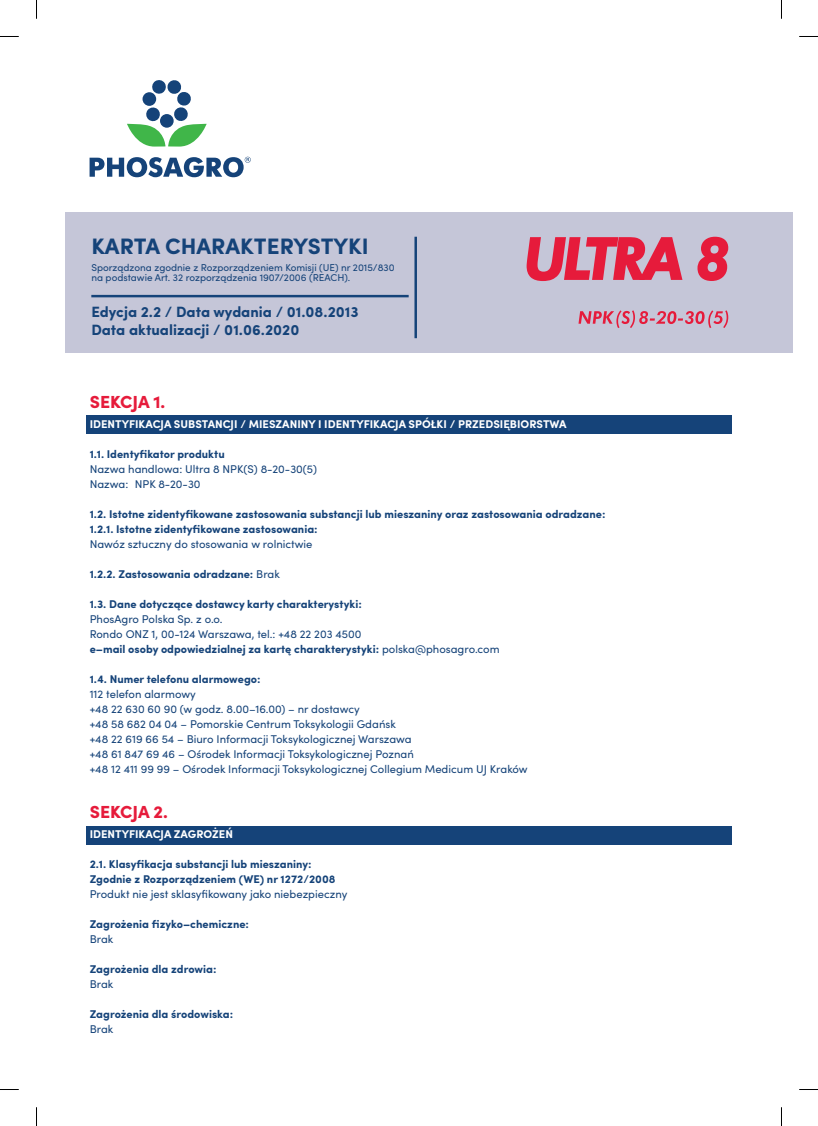
<style>
.page{position:relative;width:818px;height:1126px;background:#fff}
.page>*{position:absolute;margin:0;border:0;box-sizing:border-box;transform-origin:0 0}
.t1{font:700 22.38px "Sofia Pro";color:#154379}
.t2{font:900 17.5px "Sofia Pro";color:#e61b3b}
.t3{font:700 14.88px/17.9px "Sofia Pro";color:#154379}
.t4{font:11.25px/15px "Sofia Pro";color:#154379}
.t5{font:700 11.25px/15px "Sofia Pro";color:#154379}
.t6{font:700 11.25px "Sofia Pro";color:#fff}
.t7{font:10px/10px "Sofia Pro";color:#154379}
.s1{font-weight:400}
.s2{font-weight:700}
</style>
<div class="page">
<div style="left:65px;top:212px;width:726px;height:140px;background:#c5c6d8"></div>
<hr style="left:91px;top:295px;width:317px;height:2px;background:#154379">
<div style="left:86px;top:415px;width:645px;height:19px;background:#154379"></div>
<div style="left:86px;top:825px;width:645px;height:19px;background:#154379"></div>
<svg style="left:89px;top:157px;width:161px;height:20px"></svg>
<svg style="left:127px;top:80px;width:79px;height:66px"></svg>
<svg style="left:526px;top:237px;width:156px;height:44px"></svg>
<svg style="left:697px;top:237px;width:30px;height:44px"></svg>
<svg style="left:578px;top:310px;width:149px;height:18px"></svg>
<hr style="left:414px;top:237px;width:2px;height:101px;background:#154379">
<svg style="left:0;top:36px;width:19px;height:1px"></svg>
<svg style="left:799px;top:36px;width:18px;height:1px"></svg>
<svg style="left:0;top:1089px;width:19px;height:1px"></svg>
<svg style="left:799px;top:1089px;width:18px;height:1px"></svg>
<svg style="left:36px;top:0;width:1px;height:19px"></svg>
<svg style="left:36px;top:1107px;width:1px;height:18px"></svg>
<h1 class="t1" style="left:91px;top:228px;width:279px">KARTA CHARAKTERYSTYKI</h1>
<p class="t7" style="left:91px;top:262px;width:304px">Sporządzona zgodnie z Rozporządzeniem Komisji (UE) nr 2015/830 na podstawie Art. 32 rozporządzenia 1907/2006 (REACH).</p>
<h3 class="t3" style="left:91px;top:302px;width:269px">Edycja 2.2 / Data wydania / 01.08.2013<br>Data aktualizacji / 01.06.2020</h3>
<h2 class="t2" style="left:90px;top:388px;width:77px">SEKCJA 1.</h2>
<p class="t6" style="left:90px;top:415px;width:478px">IDENTYFIKACJA SUBSTANCJI / MIESZANINY I IDENTYFIKACJA SPÓŁKI / PRZEDSIĘBIORSTWA</p>
<p class="t5" style="left:90px;top:445px;width:136px">1.1. Identyfikator produktu</p>
<p class="t4" style="left:90px;top:460px;width:229px">Nazwa handlowa: Ultra 8 NPK(S) 8-20-30(5)<br>Nazwa: NPK 8-20-30</p>
<p class="t5" style="left:90px;top:505px;width:517px">1.2. Istotne zidentyfikowane zastosowania substancji lub mieszaniny oraz zastosowania odradzane:<br>1.2.1. Istotne zidentyfikowane zastosowania:</p>
<p class="t4" style="left:90px;top:535px;width:224px">Nawóz sztuczny do stosowania w rolnictwie</p>
<p class="t5" style="left:90px;top:565px;width:191px">1.2.2. Zastosowania odradzane: <span class="s1">Brak</span></p>
<p class="t5" style="left:90px;top:595px;width:273px">1.3. Dane dotyczące dostawcy karty charakterystyki:</p>
<p class="t4" style="left:90px;top:610px;width:411px">PhosAgro Polska Sp. z o.o.<br>Rondo ONZ 1, 00-124 Warszawa, tel.: +48 22 203 4500<br><span class="s2">e–mail osoby odpowiedzialnej za kartę charakterystyki:</span> polska@phosagro.com</p>
<p class="t5" style="left:90px;top:670px;width:172px">1.4. Numer telefonu alarmowego:</p>
<p class="t4" style="left:90px;top:685px;width:439px">112 telefon alarmowy<br>+48 22 630 60 90 (w godz. 8.00–16.00) – nr dostawcy<br>+48 58 682 04 04 – Pomorskie Centrum Toksykologii Gdańsk<br>+48 22 619 66 54 – Biuro Informacji Toksykologicznej Warszawa<br>+48 61 847 69 46 – Ośrodek Informacji Toksykologicznej Poznań<br>+48 12 411 99 99 – Ośrodek Informacji Toksykologicznej Collegium Medicum UJ Kraków</p>
<h2 class="t2" style="left:90px;top:798px;width:79px">SEKCJA 2.</h2>
<p class="t6" style="left:90px;top:825px;width:145px">IDENTYFIKACJA ZAGROŻEŃ</p>
<p class="t5" style="left:90px;top:855px;width:247px">2.1. Klasyfikacja substancji lub mieszaniny:<br>Zgodnie z Rozporządzeniem (WE) nr 1272/2008</p>
<p class="t4" style="left:90px;top:885px;width:259px">Produkt nie jest sklasyfikowany jako niebezpieczny</p>
<p class="t5" style="left:90px;top:915px;width:161px">Zagrożenia fizyko–chemiczne:</p>
<p class="t4" style="left:90px;top:930px;width:25px">Brak</p>
<p class="t5" style="left:90px;top:960px;width:128px">Zagrożenia dla zdrowia:</p>
<p class="t4" style="left:90px;top:975px;width:25px">Brak</p>
<p class="t5" style="left:90px;top:1005px;width:145px">Zagrożenia dla środowiska:</p>
<p class="t4" style="left:90px;top:1020px;width:25px">Brak</p>
</div>
